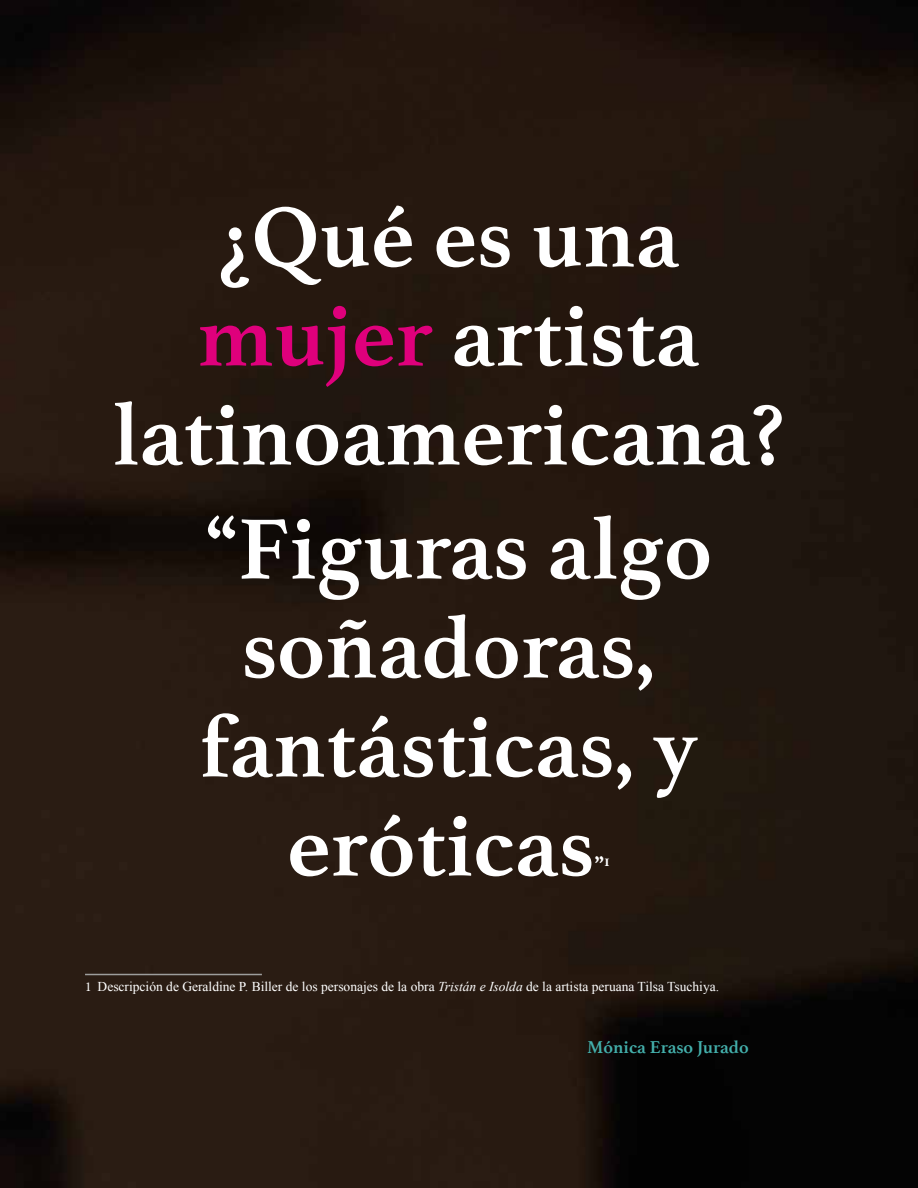
<style>
.page{position:relative;width:918px;height:1188px;background:#fff}
.page>*{position:absolute;margin:0;border:0;box-sizing:border-box;transform-origin:0 0}
.t1{font:700 90px/99px "Athelas";color:#fff;text-align:center}
.t2{font:700 27px "Athelas";color:#fff}
.t3{font:700 18px "Athelas";color:#43afab}
.t4{font:13.5px "Times New Roman";color:#fff}
.s1{color:#df007c}
.s2{font-family:"Minion Pro"}
.s3{font-style:italic}
</style>
<div class="page">
<img style="left:0;top:0;width:918px;height:1188px">
<hr style="left:85px;top:974px;width:177px;height:1px;background:#9d9d9c">
<h1 class="t1" style="left:112px;top:185px;width:674px">¿Qué es una <span class="s1">mujer</span> artista latinoamericana?</h1>
<h1 class="t1" style="left:199px;top:497px;width:515px">“Figuras algo soñadoras, fantásticas, y eróticas</h1>
<h2 class="t2" style="left:594px;top:845px;width:17px">”<sup>1</sup></h2>
<p class="t4" style="left:85px;top:977px;width:636px"><span class="s2">1</span> Descripción de Geraldine P. Biller de los personajes de la obra <span class="s3">Tristán e Isolda</span> de la artista peruana Tilsa Tsuchiya.</p>
<h3 class="t3" style="left:587px;top:1033px;width:163px">Mónica Eraso Jurado</h3>
</div>
